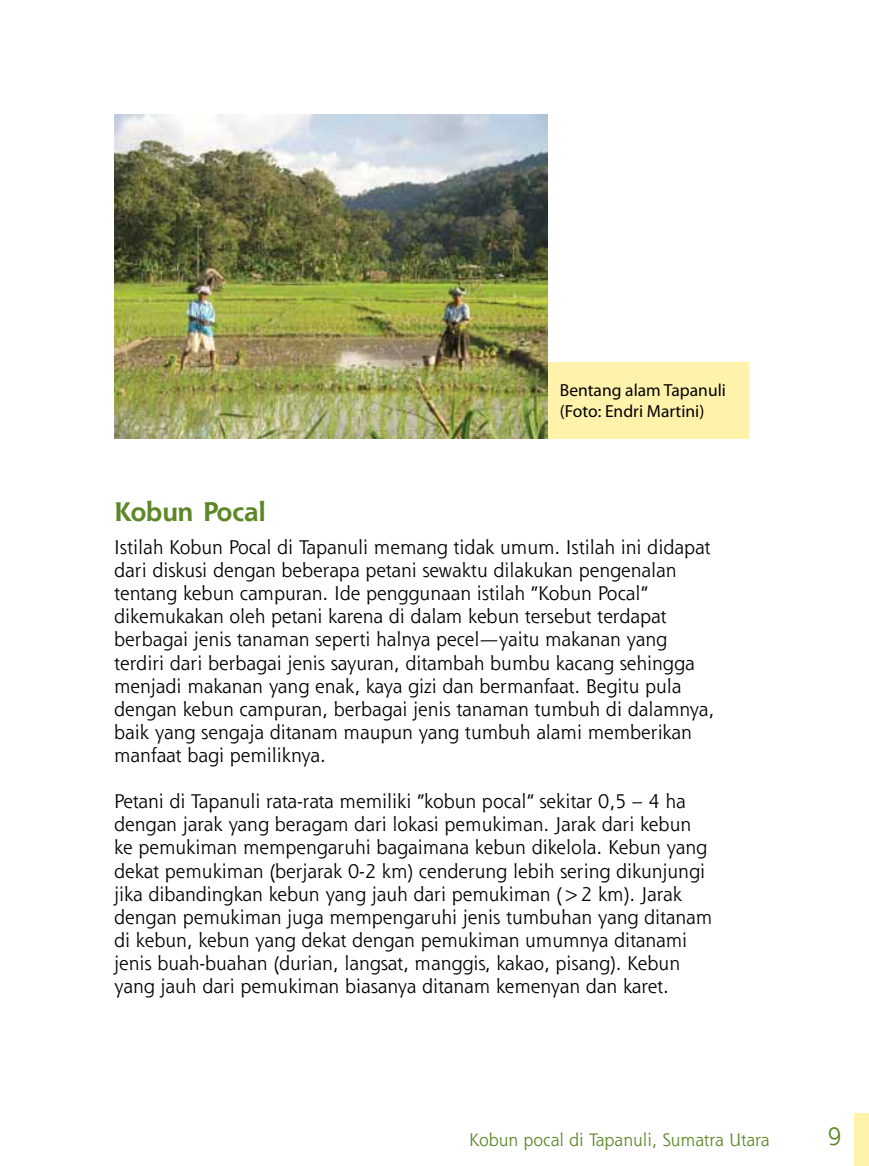
<style>
.page{position:relative;width:869px;height:1166px;background:#fff}
.page>*{position:absolute;margin:0;border:0;box-sizing:border-box;transform-origin:0 0}
.t1{font:700 26.25px "Shannon Std";color:#5c8727}
.t2{font:24.5px "Shannon Std";color:#5c8727}
.t3{font:19.25px/23.1px "Shannon Std";color:#000}
.t4{font:17.5px/21px "Myriad Pro";color:#000}
.t5{font:17.5px "Shannon Std";color:#5c8727}
</style>
<div class="page">
<div style="left:853px;top:1113px;width:15px;height:53px;background:#fff3ac"></div>
<div style="left:114px;top:363px;width:634px;height:76px;background:#fff3ac"></div>
<img style="left:114px;top:114px;width:433px;height:325px">
<p class="t4" style="left:559px;top:379px;width:167px">Bentang alam Tapanuli (Foto: Endri Martini)</p>
<h1 class="t1" style="left:114px;top:495px;width:153px">Kobun Pocal</h1>
<p class="t3" style="left:114px;top:535px;width:601px">Istilah Kobun Pocal di Tapanuli memang tidak umum. Istilah ini didapat dari diskusi dengan beberapa petani sewaktu dilakukan pengenalan tentang kebun campuran. Ide penggunaan istilah “Kobun Pocal” dikemukakan oleh petani karena di dalam kebun tersebut terdapat berbagai jenis tanaman seperti halnya pecel—yaitu makanan yang terdiri dari berbagai jenis sayuran, ditambah bumbu kacang sehingga menjadi makanan yang enak, kaya gizi dan bermanfaat. Begitu pula dengan kebun campuran, berbagai jenis tanaman tumbuh di dalamnya, baik yang sengaja ditanam maupun yang tumbuh alami memberikan manfaat bagi pemiliknya.</p>
<p class="t3" style="left:114px;top:789px;width:599px">Petani di Tapanuli rata-rata memiliki “kobun pocal” sekitar 0,5 – 4 ha dengan jarak yang beragam dari lokasi pemukiman. Jarak dari kebun ke pemukiman mempengaruhi bagaimana kebun dikelola. Kebun yang dekat pemukiman (berjarak 0-2 km) cenderung lebih sering dikunjungi jika dibandingkan kebun yang jauh dari pemukiman (&gt;2 km). Jarak dengan pemukiman juga mempengaruhi jenis tumbuhan yang ditanam di kebun, kebun yang dekat dengan pemukiman umumnya ditanami jenis buah-buahan (durian, langsat, manggis, kakao, pisang). Kebun yang jauh dari pemukiman biasanya ditanam kemenyan dan karet.</p>
<p class="t5" style="left:469px;top:1129px;width:302px">Kobun pocal di Tapanuli, Sumatra Utara</p>
<p class="t2" style="left:827px;top:1121px;width:16px">9</p>
</div>
